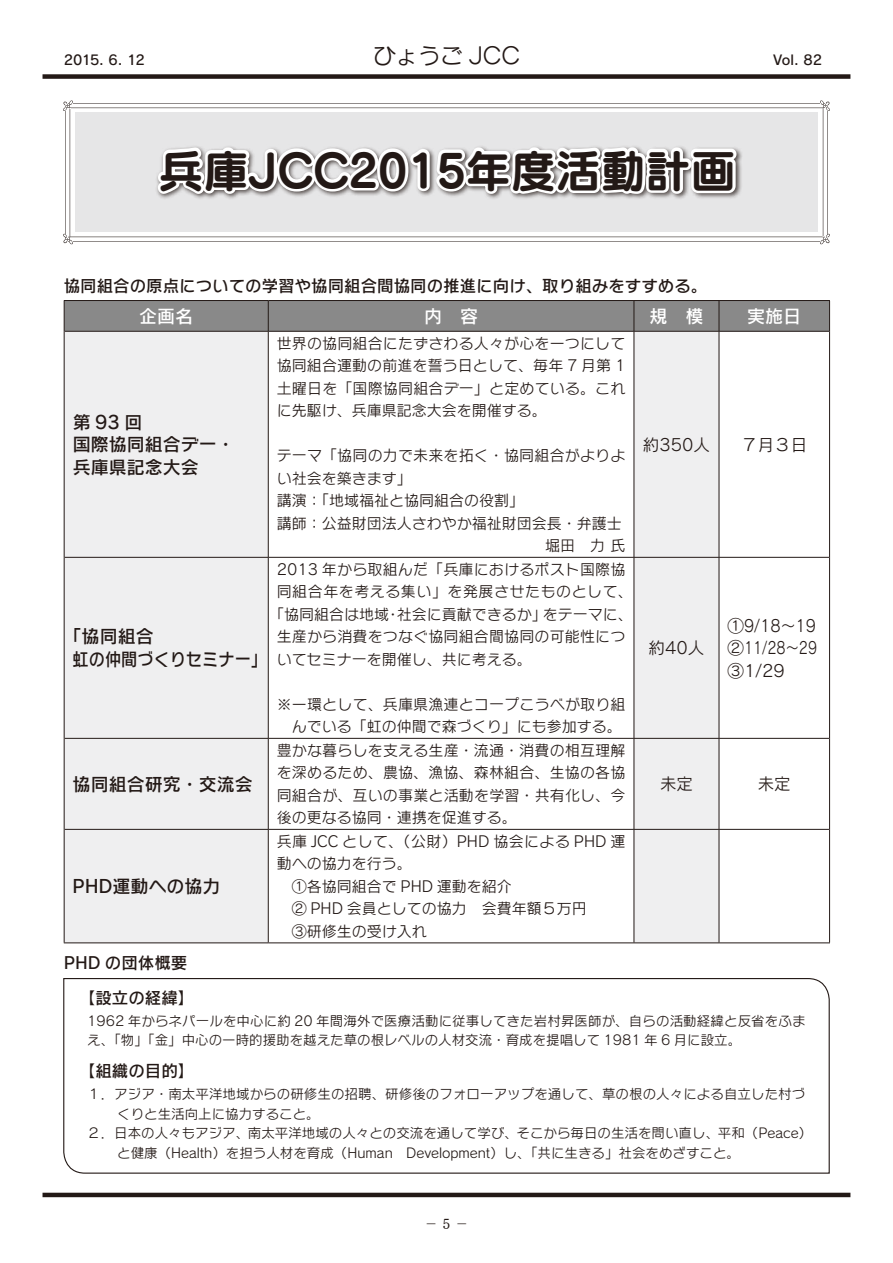
<style>
.page{position:relative;width:893px;height:1263px;background:#fff}
.page>*{position:absolute;margin:0;border:0;box-sizing:border-box;transform-origin:0 0}
.t1{font:45px "Seurat Pro N B";color:#231916}
.t2{font:22.5px "Seurat Pro N M";color:#231916}
.t3{font:18px/22.5px "Rodin NTLG Pro DB";color:#231916}
.t4{font:18px "Rodin NTLG Pro DB";color:#fff}
.t5{font:16.5px/34.8px "Rodin NTLG Pro DB";color:#231916}
.t6{font:16.5px/22.5px "Rodin NTLG Pro M";color:#231916;text-align:justify}
.t7{font:15px/22.5px "Rodin NTLG Pro M";color:#231916;text-align:justify}
.t8{font:15px "Rodin NTLG Pro M";letter-spacing:.025em;color:#231916}
.t9{font:15px "Rodin NTLG Pro M";letter-spacing:.035em;color:#231916}
.t10{font:13.5px/19.5px "Rodin NTLG Pro M";color:#231916}
.t11{font:13.5px "Rodin NTLG Pro DB";letter-spacing:-.03em;color:#231916}
.t12{font:13.5px "UD Mincho Pro L";color:#231916}
</style>
<div class="page">
<svg style="left:63px;top:100px;width:767px;height:145px"></svg>
<div style="left:75px;top:112px;width:743px;height:120px;background:#e6e6e7"></div>
<div style="left:155px;top:145px;width:588px;height:55px;background:#231916;opacity:.75"></div>
<svg style="left:154px;top:100px;width:585px;height:98px"></svg>
<div style="left:65px;top:301px;width:764px;height:30px;background:#898989"></div>
<div style="left:65px;top:332px;width:203px;height:610px;background:#efeff0"></div>
<div style="left:635px;top:332px;width:84px;height:610px;background:#efeff0"></div>
<hr style="left:64px;top:300px;width:204px;height:1px;background:#231916">
<hr style="left:64px;top:301px;width:1px;height:30px;background:#231916">
<hr style="left:268px;top:300px;width:366px;height:1px;background:#231916">
<hr style="left:634px;top:300px;width:85px;height:1px;background:#231916">
<hr style="left:719px;top:300px;width:111px;height:1px;background:#231916">
<hr style="left:829px;top:301px;width:1px;height:30px;background:#231916">
<hr style="left:64px;top:331px;width:1px;height:226px;background:#231916">
<hr style="left:829px;top:331px;width:1px;height:226px;background:#231916">
<hr style="left:64px;top:557px;width:1px;height:181px;background:#231916">
<hr style="left:829px;top:557px;width:1px;height:181px;background:#231916">
<hr style="left:64px;top:738px;width:1px;height:91px;background:#231916">
<hr style="left:829px;top:738px;width:1px;height:91px;background:#231916">
<hr style="left:64px;top:829px;width:1px;height:113px;background:#231916">
<hr style="left:829px;top:829px;width:1px;height:113px;background:#231916">
<hr style="left:64px;top:942px;width:204px;height:1px;background:#231916">
<hr style="left:268px;top:942px;width:366px;height:1px;background:#231916">
<hr style="left:634px;top:942px;width:85px;height:1px;background:#231916">
<hr style="left:719px;top:942px;width:111px;height:1px;background:#231916">
<hr style="left:268px;top:301px;width:1px;height:30px;background:#231916">
<hr style="left:634px;top:301px;width:1px;height:30px;background:#231916">
<hr style="left:719px;top:301px;width:1px;height:30px;background:#231916">
<hr style="left:65px;top:331px;width:203px;height:1px;background:#231916">
<hr style="left:268px;top:331px;width:366px;height:1px;background:#231916">
<hr style="left:268px;top:331px;width:1px;height:226px;background:#231916">
<hr style="left:634px;top:331px;width:85px;height:1px;background:#231916">
<hr style="left:634px;top:331px;width:1px;height:226px;background:#231916">
<hr style="left:719px;top:331px;width:110px;height:1px;background:#231916">
<hr style="left:719px;top:331px;width:1px;height:226px;background:#231916">
<hr style="left:65px;top:557px;width:203px;height:1px;background:#231916">
<hr style="left:268px;top:557px;width:366px;height:1px;background:#231916">
<hr style="left:268px;top:557px;width:1px;height:181px;background:#231916">
<hr style="left:634px;top:557px;width:85px;height:1px;background:#231916">
<hr style="left:634px;top:557px;width:1px;height:181px;background:#231916">
<hr style="left:719px;top:557px;width:110px;height:1px;background:#231916">
<hr style="left:719px;top:557px;width:1px;height:181px;background:#231916">
<hr style="left:65px;top:738px;width:203px;height:1px;background:#231916">
<hr style="left:268px;top:738px;width:366px;height:1px;background:#231916">
<hr style="left:268px;top:738px;width:1px;height:91px;background:#231916">
<hr style="left:634px;top:738px;width:85px;height:1px;background:#231916">
<hr style="left:634px;top:738px;width:1px;height:91px;background:#231916">
<hr style="left:719px;top:738px;width:110px;height:1px;background:#231916">
<hr style="left:719px;top:738px;width:1px;height:91px;background:#231916">
<hr style="left:65px;top:829px;width:203px;height:1px;background:#231916">
<hr style="left:268px;top:829px;width:366px;height:1px;background:#231916">
<hr style="left:268px;top:829px;width:1px;height:113px;background:#231916">
<hr style="left:634px;top:829px;width:85px;height:1px;background:#231916">
<hr style="left:634px;top:829px;width:1px;height:113px;background:#231916">
<hr style="left:719px;top:829px;width:110px;height:1px;background:#231916">
<hr style="left:719px;top:829px;width:1px;height:113px;background:#231916">
<svg style="left:63px;top:978px;width:767px;height:196px"></svg>
<div style="left:43px;top:74px;width:807px;height:5px;background:#231916"></div>
<hr style="left:43px;top:1193px;width:807px;height:4px;background:#231916">
<p class="t11" style="left:64px;top:51px;width:82px">2015. 6. 12</p>
<h2 class="t2" style="left:373px;top:41px;width:148px">ひょうご JCC</h2>
<p class="t11" style="left:773px;top:51px;width:50px">Vol. 82</p>
<h1 class="t1" style="left:159px;top:139px;width:579px">兵庫JCC2015年度活動計画</h1>
<p class="t5" style="left:64px;top:267px;width:645px">協同組合の原点についての学習や協同組合間協同の推進に向け、取り組みをすすめる。</p>
<p class="t4" style="left:139px;top:304px;width:55px">企画名</p>
<p class="t4" style="left:424px;top:304px;width:55px">内　容</p>
<p class="t4" style="left:649px;top:304px;width:55px">規　模</p>
<p class="t4" style="left:747px;top:304px;width:55px">実施日</p>
<p class="t3" style="left:73px;top:410px;width:163px">第93回<br>国際協同組合デー・兵庫県記念大会</p>
<p class="t3" style="left:73px;top:625px;width:196px;text-indent:-9px">「協同組合<br>虹の仲間づくりセミナー」</p>
<p class="t3" style="left:73px;top:772px;width:181px">協同組合研究・交流会</p>
<p class="t3" style="left:70px;top:874px;width:153px">ＰＨＤ運動への協力</p>
<p class="t5" style="left:79px;top:945px;width:117px;text-indent:-15px">PHD の団体概要【設立の経緯】</p>
<p class="t7" style="left:277px;top:331px;width:350px">世界の協同組合にたずさわる人々が心を一つにして協同組合運動の前進を誓う日として、毎年 7 月第 1土曜日を「国際協同組合デー」と定めている。これに先駆け、兵庫県記念大会を開催する。</p>
<p class="t7" style="left:277px;top:444px;width:350px">テーマ「協同の力で未来を拓く・協同組合がよりよ</p>
<p class="t7" style="left:277px;top:466px;width:137px">い社会を築きます」</p>
<p class="t7" style="left:277px;top:489px;width:249px">講演：「地域福祉と協同組合の役割」</p>
<p class="t7" style="left:277px;top:511px;width:347px">講師：公益財団法人さわやか福祉財団会長・弁護士</p>
<p class="t7" style="left:545px;top:534px;width:82px">堀田　力 氏</p>
<p class="t7" style="left:277px;top:557px;width:350px">2013 年から取組んだ「兵庫におけるポスト国際協</p>
<p class="t9" style="left:277px;top:582px;width:358px">同組合年を考える集い」を発展させたものとして、</p>
<p class="t7" style="left:269px;top:602px;width:365px">「協同組合は地域・社会に貢献できるか」をテーマに、</p>
<p class="t7" style="left:277px;top:625px;width:350px">生産から消費をつなぐ協同組合間協同の可能性につ</p>
<p class="t7" style="left:277px;top:647px;width:257px">いてセミナーを開催し、共に考える。</p>
<p class="t7" style="left:277px;top:692px;width:350px;text-align:right">※一環として、兵庫県漁連とコープこうべが取り組んでいる「虹の仲間で森づくり」にも参加する。</p>
<p class="t7" style="left:277px;top:738px;width:350px">豊かな暮らしを支える生産・流通・消費の相互理解を深めるため、農協、漁協、森林組合、生協の各協同組合が、互いの事業と活動を学習・共有化し、今後の更なる協同・連携を促進する。</p>
<p class="t8" style="left:277px;top:831px;width:350px">兵庫 JCC として、（公財）PHD 協会による PHD 運</p>
<p class="t7" style="left:277px;top:852px;width:137px">動への協力を行う。</p>
<p class="t7" style="left:292px;top:874px;width:222px">①各協同組合で PHD 運動を紹介</p>
<p class="t7" style="left:292px;top:897px;width:297px">② PHD 会員としての協力　会費年額５万円</p>
<p class="t7" style="left:292px;top:919px;width:137px">③研修生の受け入れ</p>
<p class="t6" style="left:643px;top:432px;width:69px">約350人</p>
<p class="t6" style="left:741px;top:432px;width:67px">７月３日</p>
<p class="t6" style="left:649px;top:636px;width:57px">約40人</p>
<p class="t6" style="left:727px;top:613px;width:91px">①9/18～ 19<br>②11/28～29<br>③1/29</p>
<p class="t6" style="left:660px;top:772px;width:34px">未定</p>
<p class="t6" style="left:758px;top:772px;width:34px">未定</p>
<p class="t10" style="left:87px;top:1010px;width:720px">1962 年からネパールを中心に約 20 年間海外で医療活動に従事してきた岩村昇医師が、自らの活動経緯と反省をふまえ、「物」「金」中心の一時的援助を越えた草の根レベルの人材交流・育成を提唱して 1981 年 6 月に設立。</p>
<p class="t5" style="left:79px;top:1053px;width:117px">【組織の目的】</p>
<p class="t10" style="left:87px;top:1084px;width:720px">１．アジア・南太平洋地域からの研修生の招聘、研修後のフォローアップを通して、草の根の人々による自立した村づ</p>
<p class="t10" style="left:117px;top:1103px;width:204px">くりと生活向上に協力すること。</p>
<p class="t10" style="left:87px;top:1123px;width:726px">２．日本の人々もアジア、南太平洋地域の人々との交流を通して学び、そこから毎日の生活を問い直し、平和（Peace）</p>
<p class="t10" style="left:117px;top:1142px;width:624px">と健康（Health）を担う人材を育成（Human　Development）し、「共に生きる」社会をめざすこと。</p>
<p class="t12" style="left:424px;top:1213px;width:46px">− 5 −</p>
</div>
